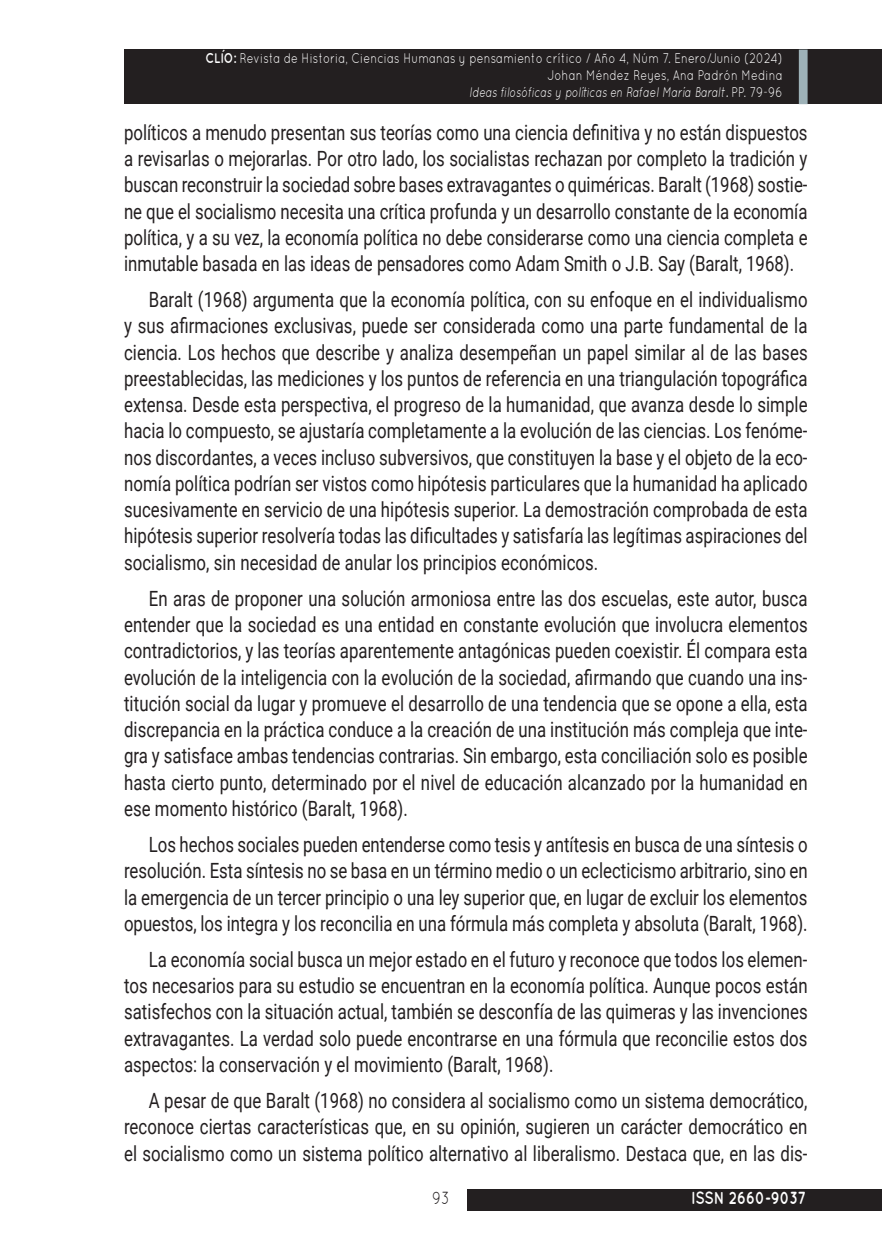
<style>
.page{position:relative;width:882px;height:1260px;background:#fff}
.page>*{position:absolute;margin:0;border:0;box-sizing:border-box;transform-origin:0 0}
.Art_parrafo_base{font:21px/26.2px "Roboto";letter-spacing:.005em;color:#231f20;text-align:justify;scale:.8 1}
.t1{font:700 17.5px "Quicksand";color:#fff;scale:.8 1}
.t2{font:17.5px "Quicksand";color:#231f20;scale:.8 1}
.t3{font:14px/16.8px "Quicksand";letter-spacing:.01em;color:#fff;text-align:right;scale:.8 1}
.s1{font-weight:700}
.s2{font-style:italic}
</style>
<div class="page">
<div style="left:124px;top:50px;width:758px;height:54px;background:#231f20"></div>
<div style="left:467px;top:1189px;width:414px;height:21px;background:#231f20"></div>
<div style="left:799px;top:50px;width:9px;height:54px;background:#9eb2b8"></div>
<p class="t3" style="left:206px;top:49px;width:723px"><span class="s1">CLÍO:</span> Revista de Historia, Ciencias Humanas y pensamiento crítico / Año 4, Núm 7. Enero/Junio (2024)<br>Johan Méndez Reyes, Ana Padrón Medina<br><span class="s2">Ideas filosóficas y políticas en Rafael María Baralt.</span> PP. 79-96</p>
<p class="Art_parrafo_base" style="left:124px;top:118px;width:856px">políticos a menudo presentan sus teorías como una ciencia definitiva y no están dispuestos a revisarlas o mejorarlas. Por otro lado, los socialistas rechazan por completo la tradición y buscan reconstruir la sociedad sobre bases extravagantes o quiméricas. Baralt (1968) sostie&shy;ne que el socialismo necesita una crítica profunda y un desarrollo constante de la economía política, y a su vez, la economía política no debe considerarse como una ciencia completa e inmutable basada en las ideas de pensadores como Adam Smith o J.B. Say (Baralt, 1968).</p>
<p class="Art_parrafo_base" style="left:124px;top:286px;width:856px;text-indent:25px">Baralt (1968) argumenta que la economía política, con su enfoque en el individualismo y sus afirmaciones exclusivas, puede ser considerada como una parte fundamental de la ciencia. Los hechos que describe y analiza desempeñan un papel similar al de las bases preestablecidas, las mediciones y los puntos de referencia en una triangulación topográfica extensa. Desde esta perspectiva, el progreso de la humanidad, que avanza desde lo simple hacia lo compuesto, se ajustaría completamente a la evolución de las ciencias. Los fenóme&shy;nos discordantes, a veces incluso subversivos, que constituyen la base y el objeto de la eco&shy;nomía política podrían ser vistos como hipótesis particulares que la humanidad ha aplicado sucesivamente en servicio de una hipótesis superior. La demostración comprobada de esta hipótesis superior resolvería todas las dificultades y satisfaría las legítimas aspiraciones del socialismo, sin necesidad de anular los principios económicos.</p>
<p class="Art_parrafo_base" style="left:124px;top:584px;width:856px;text-indent:25px">En aras de proponer una solución armoniosa entre las dos escuelas, este autor, busca entender que la sociedad es una entidad en constante evolución que involucra elementos contradictorios, y las teorías aparentemente antagónicas pueden coexistir. Él compara esta evolución de la inteligencia con la evolución de la sociedad, afirmando que cuando una ins&shy;titución social da lugar y promueve el desarrollo de una tendencia que se opone a ella, esta discrepancia en la práctica conduce a la creación de una institución más compleja que inte&shy;gra y satisface ambas tendencias contrarias. Sin embargo, esta conciliación solo es posible hasta cierto punto, determinado por el nivel de educación alcanzado por la humanidad en ese momento histórico (Baralt, 1968).</p>
<p class="Art_parrafo_base" style="left:124px;top:831px;width:856px;text-indent:25px">Los hechos sociales pueden entenderse como tesis y antítesis en busca de una síntesis o resolución. Esta síntesis no se basa en un término medio o un eclecticismo arbitrario, sino en la emergencia de un tercer principio o una ley superior que, en lugar de excluir los elementos opuestos, los integra y los reconcilia en una fórmula más completa y absoluta (Baralt, 1968).</p>
<p class="Art_parrafo_base" style="left:124px;top:946px;width:856px;text-indent:25px">La economía social busca un mejor estado en el futuro y reconoce que todos los elemen&shy;tos necesarios para su estudio se encuentran en la economía política. Aunque pocos están satisfechos con la situación actual, también se desconfía de las quimeras y las invenciones extravagantes. La verdad solo puede encontrarse en una fórmula que reconcilie estos dos aspectos: la conservación y el movimiento (Baralt, 1968).</p>
<p class="Art_parrafo_base" style="left:124px;top:1087px;width:856px;text-indent:25px">A pesar de que Baralt (1968) no considera al socialismo como un sistema democrático, reconoce ciertas características que, en su opinión, sugieren un carácter democrático en el socialismo como un sistema político alternativo al liberalismo. Destaca que, en las dis-</p>
<p class="t2" style="left:432px;top:1188px;width:23px">93</p>
<p class="t1" style="left:691px;top:1188px;width:145px">ISSN 2660-9037</p>
</div>
